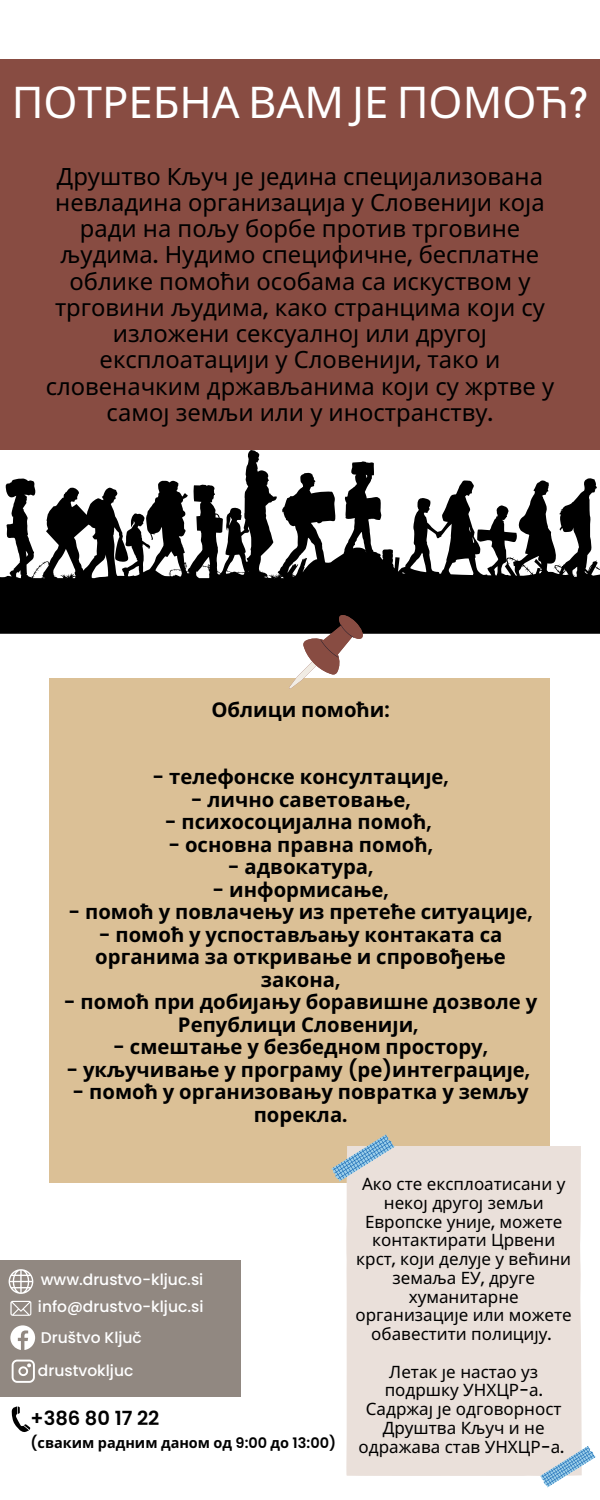
<style>
.page{position:relative;width:600px;height:1500px;background:#fff}
.page>*{position:absolute;margin:0;border:0;box-sizing:border-box;transform-origin:0 0}
.t1{font:43.7px "Noto Sans";color:#fff}
.t2{font:23.8px/26.2px "Noto Sans";color:#000;text-align:center}
.t3{font:700 20.3px/22.5px "Noto Sans";color:#000;text-align:center}
.t4{font:600 19.5px "Poppins";color:#000}
.t5{font:17px/18.8px "Noto Sans";color:#000;text-align:center}
.t6{font:500 15.5px/26.8px "Poppins";color:#fff}
.t7{font:700 14.5px "Noto Sans";color:#000}
.s1{font-family:"Marykate"}
.s2{font-family:"Poppins";font-weight:500}
.s3{font-family:"Poppins";font-weight:600}
</style>
<div class="page">
<svg style="left:0;top:450px;width:600px;height:184px;fill:#000"></svg>
<div style="left:50px;top:678px;width:500px;height:505px;background:#dbc096"></div>
<div style="left:0;top:60px;width:600px;height:390px;background:#884c42"></div>
<svg style="left:289px;top:613px;width:75px;height:76px"></svg>
<div style="left:0;top:1261px;width:240px;height:136px;background:#918881"></div>
<svg style="left:9px;top:1269px;width:24px;height:25px"></svg>
<svg style="left:10px;top:1301px;width:21px;height:15px"></svg>
<svg style="left:12px;top:1406px;width:18px;height:26px"></svg>
<svg style="left:10px;top:1325px;width:25px;height:25px"></svg>
<svg style="left:12px;top:1360px;width:23px;height:23px"></svg>
<div style="left:346px;top:1147px;width:236px;height:329px;background:#eae0da"></div>
<div style="left:356px;top:1162px;width:217px;height:277px;background:#eae0da"></div>
<svg style="left:331px;top:1134px;width:64px;height:48px"></svg>
<svg style="left:539px;top:1445px;width:57px;height:43px"></svg>
<h1 class="t1" style="left:12px;top:71px;width:578px">ПОТРЕБНА ВАМ ЈЕ ПОМОЋ<span class="s1">?</span></h1>
<p class="t2" style="left:46px;top:162px;width:510px">Друштво Кључ је једина специјализована невладина организација у Словенији која ради на пољу борбе против трговине људима<span class="s2">.</span> Нудимо специфичне<span class="s2">,</span> бесплатне облике помоћи особама са искуством у трговини људима<span class="s2">,</span> како странцима који су изложени сексуалној или другој експлоатацији у Словенији<span class="s2">,</span> тако и словеначким држављанима који су жртве у самој земљи или у иностранству<span class="s2">.</span></p>
<p class="t3" style="left:211px;top:698px;width:180px">Облици помоћи<span class="s3">:</span></p>
<p class="t3" style="left:153px;top:765px;width:298px"><span class="s3">-</span> телефонске консултације<span class="s3">,</span></p>
<p class="t3" style="left:191px;top:788px;width:221px"><span class="s3">-</span> лично саветовање<span class="s3">,</span></p>
<p class="t3" style="left:165px;top:810px;width:268px"><span class="s3">-</span> психосоцијална помоћ<span class="s3">,</span></p>
<p class="t3" style="left:168px;top:833px;width:266px"><span class="s3">-</span> основна правна помоћ<span class="s3">,</span></p>
<p class="t3" style="left:228px;top:855px;width:147px"><span class="s3">-</span> адвокатура<span class="s3">,</span></p>
<p class="t3" style="left:213px;top:878px;width:178px"><span class="s3">-</span> информисање<span class="s3">,</span></p>
<p class="t3" style="left:69px;top:900px;width:466px"><span class="s3">-</span> помоћ у повлачењу из претеће ситуације<span class="s3">,</span></p>
<p class="t3" style="left:95px;top:923px;width:412px"><span class="s3">-</span> помоћ у успостављању контаката са органима за откривање и спровођење закона<span class="s3">,</span></p>
<p class="t3" style="left:64px;top:990px;width:475px"><span class="s3">-</span> помоћ при добијању боравишне дозволе у<br>Републици Словенији<span class="s3">,</span></p>
<p class="t3" style="left:113px;top:1035px;width:376px"><span class="s3">-</span> смештање у безбедном простору<span class="s3">,</span></p>
<p class="t3" style="left:66px;top:1058px;width:465px"><span class="s3">-</span> укључивање у програму <span class="s3">(</span>ре<span class="s3">)</span>интеграције<span class="s3">,</span></p>
<p class="t3" style="left:73px;top:1080px;width:458px"><span class="s3">-</span> помоћ у организовању повратка у земљу порекла<span class="s3">.</span></p>
<p class="t6" style="left:38px;top:1266px;width:167px">www.drustvo-kljuc.si info@drustvo-kljuc.si</p>
<p class="t6" style="left:38px;top:1321px;width:106px;line-height:33px">Društvo Ključ drustvokljuc</p>
<p class="t4" style="left:31px;top:1405px;width:130px">+386 80 17 22</p>
<p class="t7" style="left:31px;top:1432px;width:307px"><span class="s3">(</span>сваким радним даном од <span class="s3">9:00</span> до <span class="s3">13:00)</span></p>
<p class="t5" style="left:356px;top:1174px;width:218px">Ако сте експлоатисани у некој другој земљи<br>Европске уније<span class="s2">,</span> можете контактирати Црвени крст<span class="s2">,</span> који делује у већини земаља ЕУ<span class="s2">,</span> друге хуманитарне организације или можете обавестити полицију<span class="s2">.</span></p>
<p class="t5" style="left:359px;top:1362px;width:207px">Летак је настао уз подршку УНХЦР<span class="s2">-</span>а<span class="s2">.<br></span>Садржај је одговорност<br>Друштва Кључ и не одражава став УНХЦР<span class="s2">-</span>а<span class="s2">.</span></p>
</div>
